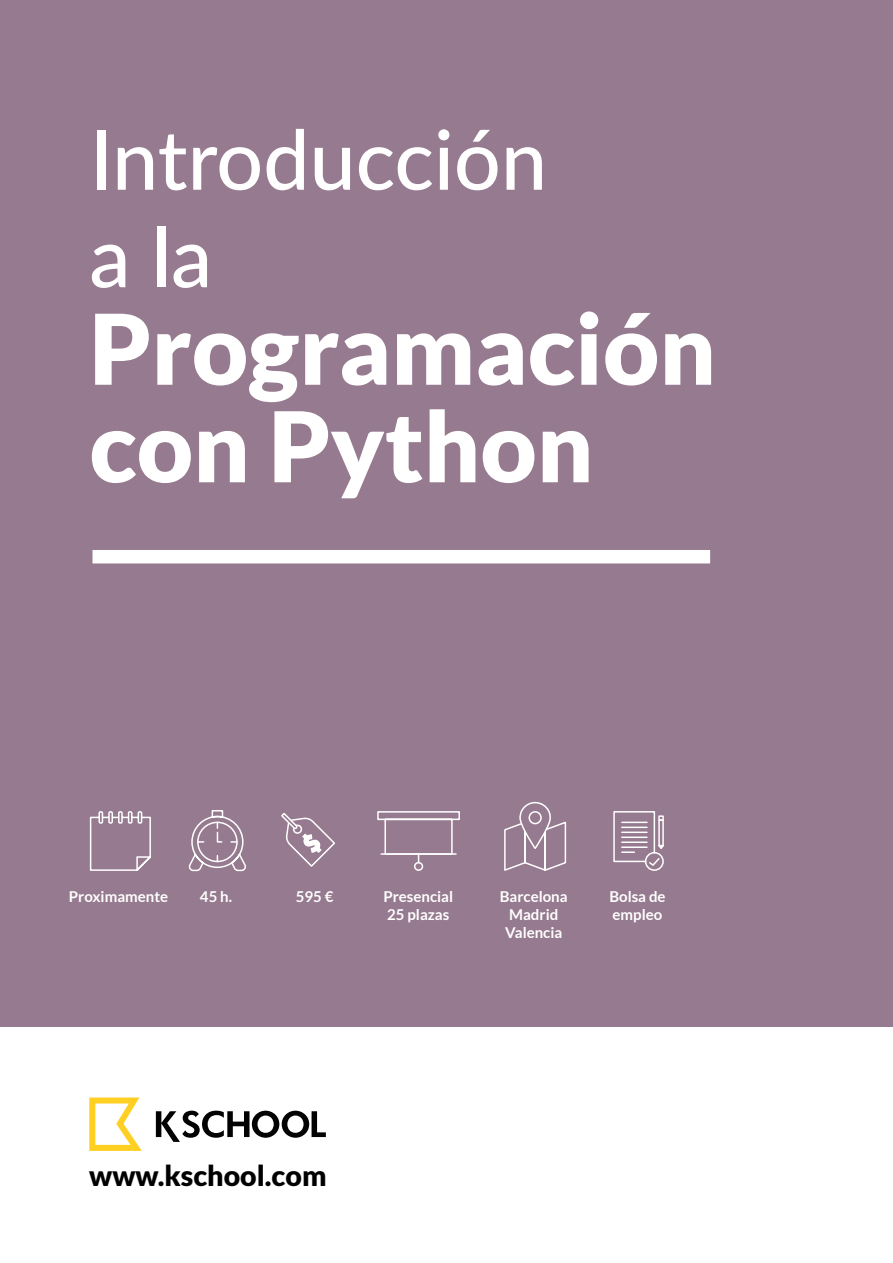
<style>
.page{position:relative;width:893px;height:1263px;background:#fff}
.page>*{position:absolute;margin:0;border:0;box-sizing:border-box;transform-origin:0 0}
.t1{font:900 97.5px/97.5px "Lato";color:#fff}
.t2{font:500 82.5px/97.5px "Lato";color:#fff}
.t3{font:900 28.5px "Lato";color:#000}
.t4{font:700 15px/18px "Lato";color:#fff}
</style>
<div class="page">
<div style="left:0;top:0;width:893px;height:1026px;background:#967a8f"></div>
<svg style="left:89px;top:1097px;width:53px;height:54px"></svg>
<svg style="left:156px;top:1110px;width:170px;height:32px"></svg>
<div style="left:92px;top:550px;width:618px;height:13px;background:#fff"></div>
<svg style="left:504px;top:801px;width:63px;height:70px"></svg>
<svg style="left:613px;top:811px;width:51px;height:60px"></svg>
<svg style="left:188px;top:810px;width:272px;height:62px"></svg>
<svg style="left:89px;top:811px;width:62px;height:60px"></svg>
<h2 class="t2" style="left:89px;top:107px;width:459px">Introducción a la</h2>
<h1 class="t1" style="left:89px;top:298px;width:628px">Programación con Python</h1>
<p class="t4" style="left:69px;top:887px;width:101px">Proximamente</p>
<p class="t4" style="left:200px;top:887px;width:34px">45 h.</p>
<p class="t4" style="left:296px;top:887px;width:39px">595 €</p>
<p class="t4" style="left:383px;top:887px;width:71px">Presencial<br>25 plazas</p>
<p class="t4" style="left:500px;top:887px;width:69px;text-align:center">Barcelona<br>Madrid<br>Valencia</p>
<p class="t4" style="left:609px;top:887px;width:58px">Bolsa de empleo</p>
<h3 class="t3" style="left:89px;top:1159px;width:239px">www.kschool.com</h3>
</div>
